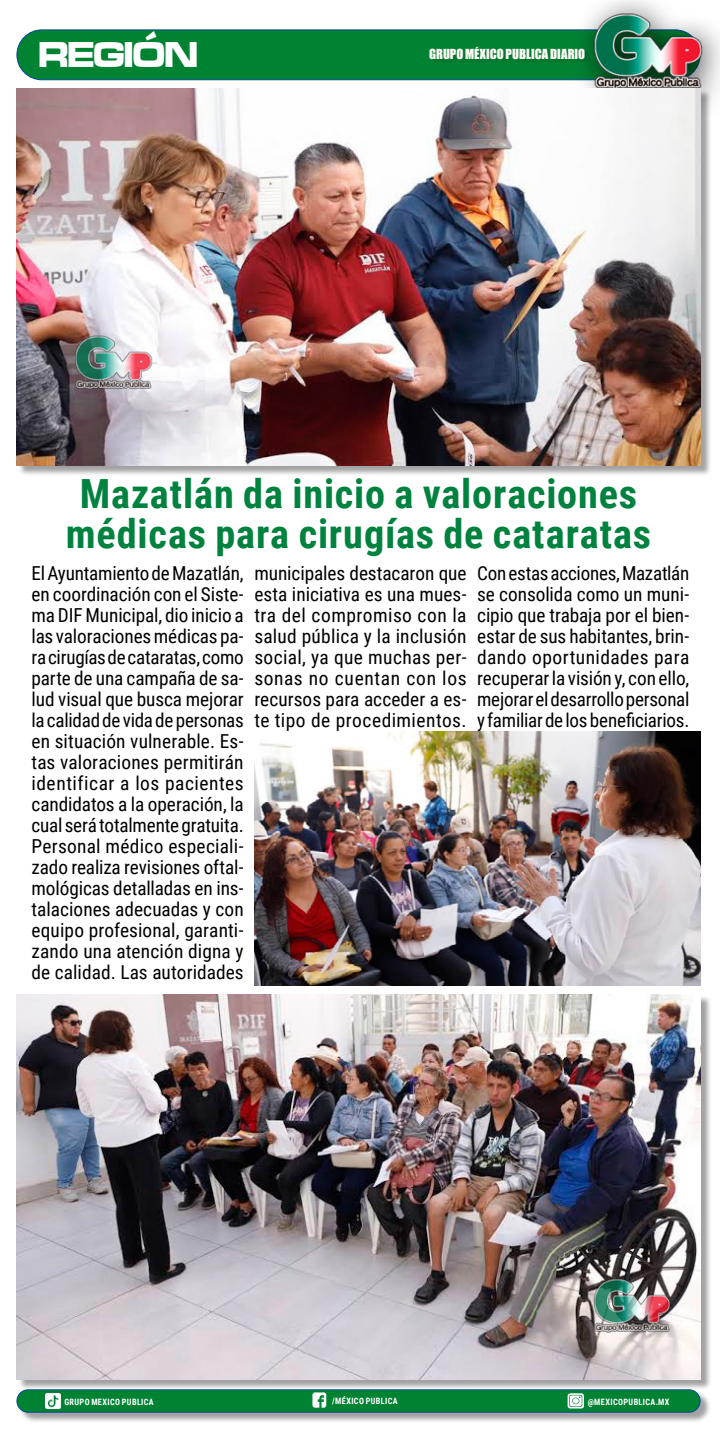
<style>
.page{position:relative;width:720px;height:1439px;background:#fff}
.page>*{position:absolute;margin:0;border:0;box-sizing:border-box;transform-origin:0 0}
.t1{font:700 40.25px/40.3px "Roboto Condensed";letter-spacing:.02em;color:#00823f;text-align:center}
.t2{font:37.1px "Microgramma D Bold Exte";letter-spacing:-.04em;color:#fff;scale:.9 1}
.t3{font:19.25px/21px "Roboto Condensed";letter-spacing:.005em;color:#000;text-align:justify}
.t4{font:12.78px "Impact";color:#fffdf6}
.t5{font:700 8.75px "Roboto Condensed";letter-spacing:.045em;color:#fff;scale:.94 1}
</style>
<div class="page">
<div style="left:17px;top:30px;width:682px;height:50px;background:#008233;border-radius:25px"></div>
<div style="left:16px;top:29px;width:684px;height:51px;border:1px solid #00499a;border-radius:25px"></div>
<div style="left:570px;top:0;width:149px;height:121px;background:#000;opacity:.7"></div>
<img style="left:584px;top:4px;width:132px;height:117px">
<div style="left:431px;top:47px;width:159px;height:18px;background:#00792f"></div>
<div style="left:18px;top:90px;width:693px;height:386px;background:#000;opacity:.37"></div>
<img style="left:16px;top:88px;width:684px;height:377px">
<div style="left:18px;top:995px;width:693px;height:395px;background:#000;opacity:.37"></div>
<img style="left:16px;top:994px;width:684px;height:385px">
<img style="left:60px;top:305px;width:111px;height:111px">
<img style="left:578px;top:1248px;width:111px;height:111px">
<div style="left:18px;top:1390px;width:693px;height:33px;background:#000;opacity:.37"></div>
<div style="left:17px;top:1389px;width:682px;height:23px;background:#008233;border-radius:11px"></div>
<div style="left:16px;top:1389px;width:684px;height:23px;border:1px solid #00499a;border-radius:11px"></div>
<svg style="left:567px;top:1393px;width:16px;height:15px"></svg>
<svg style="left:312px;top:1392px;width:14px;height:15px"></svg>
<img style="left:42px;top:1390px;width:21px;height:21px">
<img style="left:254px;top:731px;width:446px;height:254px">
<h2 class="t2" style="left:38px;top:30px;width:179px">REGIÓN</h2>
<p class="t4" style="left:429px;top:44px;width:157px">GRUPO MÉXICO PUBLICA DIARIO</p>
<h1 class="t1" style="left:66px;top:472px;width:586px">Mazatlán da inicio a valoraciones médicas para cirugías de cataratas</h1>
<p class="t3" style="left:31px;top:562px;width:214px">El Ayuntamiento de Mazatlán, en coordinación con el Siste&shy;ma DIF Municipal, dio inicio a las valoraciones médicas pa&shy;ra cirugías de cataratas, como parte de una campaña de sa&shy;lud visual que busca mejorar la calidad de vida de personas en situación vulnerable. Es&shy;tas valoraciones permitirán identificar a los pacientes candidatos a la operación, la cual será totalmente gratuita.<br>Personal médico especiali&shy;zado realiza revisiones oftal&shy;mológicas detalladas en ins&shy;talaciones adecuadas y con equipo profesional, garanti&shy;zando una atención digna y de calidad. Las autoridades</p>
<p class="t3" style="left:254px;top:562px;width:214px">municipales destacaron que esta iniciativa es una mues&shy;tra del compromiso con la salud pública y la inclusión social, ya que muchas per&shy;sonas no cuentan con los recursos para acceder a es&shy;te tipo de procedimientos.</p>
<p class="t3" style="left:477px;top:562px;width:214px">Con estas acciones, Mazatlán se consolida como un muni&shy;cipio que trabaja por el bien&shy;estar de sus habitantes, brin&shy;dando oportunidades para recuperar la visión y, con ello, mejorar el desarrollo personal y familiar de los beneficiarios.</p>
<p class="t5" style="left:64px;top:1395px;width:97px">GRUPO MEXICO PUBLICA</p>
<p class="t5" style="left:332px;top:1394px;width:71px">/MÉXICO PUBLICA</p>
<p class="t5" style="left:587px;top:1395px;width:88px">@MEXICOPUBLICA.MX</p>
</div>
